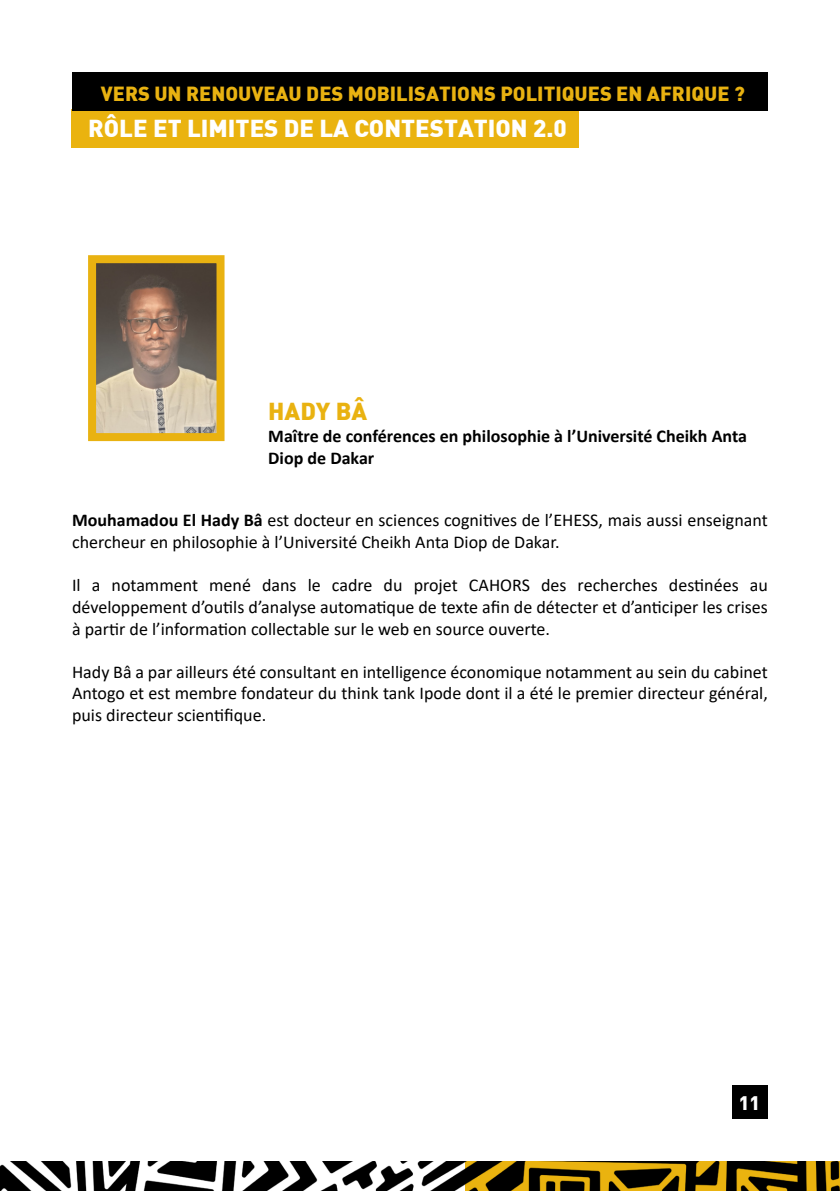
<style>
.page{position:relative;width:840px;height:1191px;background:#fff}
.page>*{position:absolute;margin:0;border:0;box-sizing:border-box;transform-origin:0 0}
.t1{font:900 24px "DIN";color:#fff}
.t2{font:900 24px "DIN";color:#e9b211}
.t3{font:900 20px "DIN";color:#e9b211}
.t4{font:900 19.2px "DIN";color:#fff}
.t5{font:18px/21.6px "Calibri";color:#000;text-align:justify}
.t6{font:700 18px/21.6px "Calibri";color:#000}
.s1{font-weight:700}
</style>
<div class="page">
<div style="left:732px;top:1085px;width:35px;height:34px;background:#000"></div>
<div style="left:72px;top:72px;width:695px;height:39px;background:#000"></div>
<div style="left:71px;top:109px;width:507px;height:39px;background:#eab30f"></div>
<svg style="left:88px;top:255px;width:137px;height:187px;background:#a38b61"></svg>
<img style="left:0;top:1161px;width:465px;height:29px">
<svg style="left:465px;top:1161px;width:374px;height:30px;background:#664e06"></svg>
<p class="t3" style="left:101px;top:80px;width:645px">VERS UN RENOUVEAU DES MOBILISATIONS POLITIQUES EN AFRIQUE ?</p>
<h1 class="t1" style="left:88px;top:112px;width:480px">RÔLE ET LIMITES DE LA CONTESTATION 2.0</h1>
<h1 class="t2" style="left:268px;top:395px;width:100px">HADY BÂ</h1>
<p class="t6" style="left:268px;top:425px;width:480px">Maître de conférences en philosophie à l’Université Cheikh Anta<br>Diop de Dakar</p>
<p class="t5" style="left:72px;top:509px;width:697px"><span class="s1">Mouhamadou El Hady Bâ</span> est docteur en sciences cognitives de l’EHESS, mais aussi enseignant chercheur en philosophie à l’Université Cheikh Anta Diop de Dakar.</p>
<p class="t5" style="left:72px;top:574px;width:697px">Il a notamment mené dans le cadre du projet CAHORS des recherches destinées au développement d’outils d’analyse automatique de texte afin de détecter et d’anticiper les crises à partir de l’information collectable sur le web en source ouverte.</p>
<p class="t5" style="left:72px;top:660px;width:697px">Hady Bâ a par ailleurs été consultant en intelligence économique notamment au sein du cabinet Antogo et est membre fondateur du think tank Ipode dont il a été le premier directeur général, puis directeur scientifique.</p>
<p class="t4" style="left:738px;top:1090px;width:23px">11</p>
</div>
